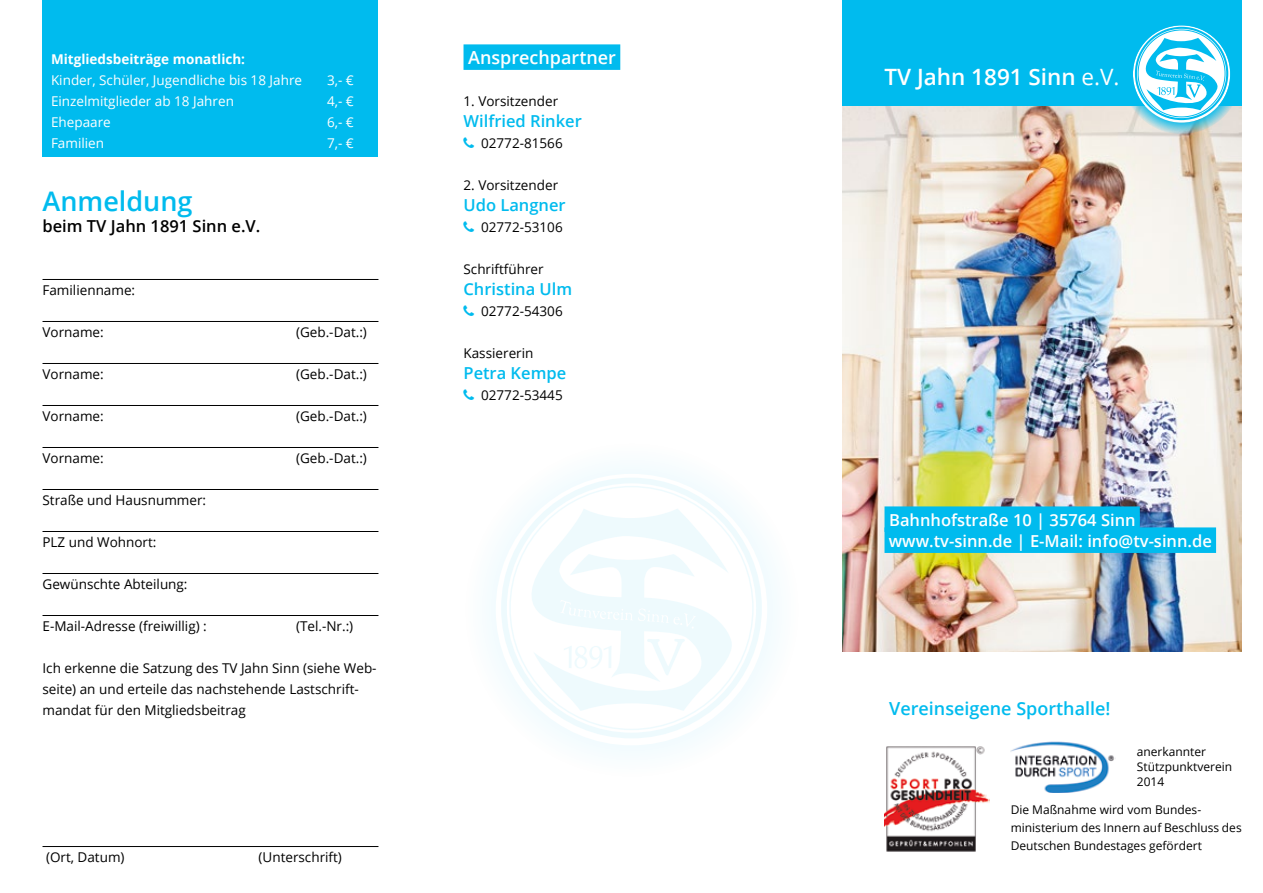
<style>
.page{position:relative;width:1263px;height:893px;background:#fff}
.page>*{position:absolute;margin:0;border:0;box-sizing:border-box;transform-origin:0 0}
.t1{font:600 27px "Open Sans";color:#0be}
.t2{font:600 22.5px "Open Sans";color:#fff}
.t3{font:600 18px "Open Sans";color:#0be}
.t4{font:600 18px "Open Sans";color:#fff}
.t5{font:600 16.5px/21px "Open Sans";color:#fff}
.t6{font:600 16.5px "Open Sans";color:#0be}
.t7{font:600 16.5px "Open Sans";color:#000}
.t8{font:13.5px/21px "Open Sans";color:#000}
.t9{font:13.5px "Open Sans";color:#fff}
.t10{font:700 13.5px "Open Sans";color:#fff}
.t11{font:12px/15px "Open Sans";color:#000}
.s1{font-weight:400}
</style>
<div class="page">
<div style="left:43px;top:0;width:335px;height:156px;background:#0be"></div>
<img style="left:842px;top:106px;width:400px;height:546px">
<div style="left:842px;top:0;width:400px;height:106px;background:#0be"></div>
<div style="left:884px;top:506px;width:256px;height:26px;background:#0be"></div>
<div style="left:884px;top:527px;width:332px;height:26px;background:#0be"></div>
<hr style="left:43px;top:279px;width:335px;height:1px;background:#000">
<hr style="left:43px;top:321px;width:335px;height:1px;background:#000">
<hr style="left:43px;top:363px;width:335px;height:1px;background:#000">
<hr style="left:43px;top:405px;width:335px;height:1px;background:#000">
<hr style="left:43px;top:447px;width:335px;height:1px;background:#000">
<hr style="left:43px;top:489px;width:335px;height:1px;background:#000">
<hr style="left:43px;top:531px;width:335px;height:1px;background:#000">
<hr style="left:43px;top:573px;width:335px;height:1px;background:#000">
<hr style="left:43px;top:615px;width:335px;height:1px;background:#000">
<hr style="left:43px;top:846px;width:335px;height:1px;background:#000">
<svg style="left:1121px;top:25px;width:121px;height:109px"></svg>
<img style="left:884px;top:746px;width:105px;height:106px">
<img style="left:1011px;top:741px;width:104px;height:51px">
<div style="left:463px;top:44px;width:157px;height:26px;background:#0be"></div>
<svg style="left:489px;top:467px;width:286px;height:286px"></svg>
<svg style="left:504px;top:508px;width:231px;height:203px"></svg>
<svg style="left:560px;top:554px;width:136px;height:129px"></svg>
<p class="t10" style="left:51px;top:49px;width:196px">Mitgliedsbeiträge monatlich:</p>
<p class="t9" style="left:51px;top:70px;width:253px">Kinder, Schüler, Jugendliche bis 18 Jahre</p>
<p class="t9" style="left:327px;top:70px;width:28px">3,- €</p>
<p class="t9" style="left:51px;top:91px;width:184px">Einzelmitglieder ab 18 Jahren</p>
<p class="t9" style="left:327px;top:91px;width:28px">4,- €</p>
<p class="t9" style="left:51px;top:112px;width:61px">Ehepaare</p>
<p class="t9" style="left:327px;top:112px;width:28px">6,- €</p>
<p class="t9" style="left:51px;top:133px;width:55px">Familien</p>
<p class="t9" style="left:327px;top:133px;width:28px">7,- €</p>
<h1 class="t1" style="left:43px;top:182px;width:152px">Anmeldung</h1>
<p class="t7" style="left:43px;top:214px;width:219px">beim TV Jahn 1891 Sinn e.V.</p>
<p class="t8" style="left:43px;top:279px;width:94px">Familienname:</p>
<p class="t8" style="left:43px;top:321px;width:63px">Vorname:</p>
<p class="t8" style="left:296px;top:321px;width:72px">(Geb.-Dat.:)</p>
<p class="t8" style="left:43px;top:363px;width:63px">Vorname:</p>
<p class="t8" style="left:296px;top:363px;width:72px">(Geb.-Dat.:)</p>
<p class="t8" style="left:43px;top:405px;width:63px">Vorname:</p>
<p class="t8" style="left:296px;top:405px;width:72px">(Geb.-Dat.:)</p>
<p class="t8" style="left:43px;top:447px;width:63px">Vorname:</p>
<p class="t8" style="left:296px;top:447px;width:72px">(Geb.-Dat.:)</p>
<p class="t8" style="left:43px;top:489px;width:165px">Straße und Hausnummer:</p>
<p class="t8" style="left:43px;top:531px;width:115px">PLZ und Wohnort:</p>
<p class="t8" style="left:43px;top:573px;width:147px">Gewünschte Abteilung:</p>
<p class="t8" style="left:43px;top:615px;width:166px">E-Mail-Adresse (freiwillig) :</p>
<p class="t8" style="left:296px;top:615px;width:59px">(Tel.-Nr.:)</p>
<p class="t8" style="left:43px;top:657px;width:336px">Ich erkenne die Satzung des TV Jahn Sinn (siehe Web&shy;seite) an und erteile das nachstehende Lastschrift&shy;mandat für den Mitgliedsbeitrag</p>
<p class="t8" style="left:46px;top:846px;width:80px">(Ort, Datum)</p>
<p class="t8" style="left:259px;top:846px;width:85px">(Unterschrift)</p>
<h3 class="t4" style="left:468px;top:45px;width:149px">Ansprechpartner</h3>
<p class="t8" style="left:463px;top:90px;width:96px">1. Vorsitzender</p>
<p class="t6" style="left:463px;top:109px;width:120px">Wilfried Rinker</p>
<p class="t8" style="left:481px;top:132px;width:83px">02772-81566</p>
<p class="t8" style="left:463px;top:174px;width:96px">2. Vorsitzender</p>
<p class="t6" style="left:463px;top:193px;width:104px">Udo Langner</p>
<p class="t8" style="left:481px;top:216px;width:83px">02772-53106</p>
<p class="t8" style="left:463px;top:258px;width:82px">Schriftführer</p>
<p class="t6" style="left:463px;top:277px;width:110px">Christina Ulm</p>
<p class="t8" style="left:481px;top:300px;width:83px">02772-54306</p>
<p class="t8" style="left:463px;top:342px;width:71px">Kassiererin</p>
<p class="t6" style="left:463px;top:361px;width:104px">Petra Kempe</p>
<p class="t8" style="left:481px;top:384px;width:83px">02772-53445</p>
<h2 class="t2" style="left:884px;top:61px;width:237px">TV Jahn 1891 Sinn <span class="s1">e.V.</span></h2>
<p class="t5" style="left:889px;top:509px;width:325px">Bahnhofstraße 10 | 35764 Sinn www.tv-sinn.de | E-Mail: info@tv-sinn.de</p>
<h3 class="t3" style="left:889px;top:696px;width:223px">Vereinseigene Sporthalle!</h3>
<p class="t11" style="left:1137px;top:744px;width:97px">anerkannter<br>Stützpunktverein<br>2014</p>
<p class="t11" style="left:1011px;top:801px;width:233px;line-height:18px">Die Maßnahme wird vom Bundes&shy;ministerium des Innern auf Beschluss des<br>Deutschen Bundestages gefördert</p>
</div>
